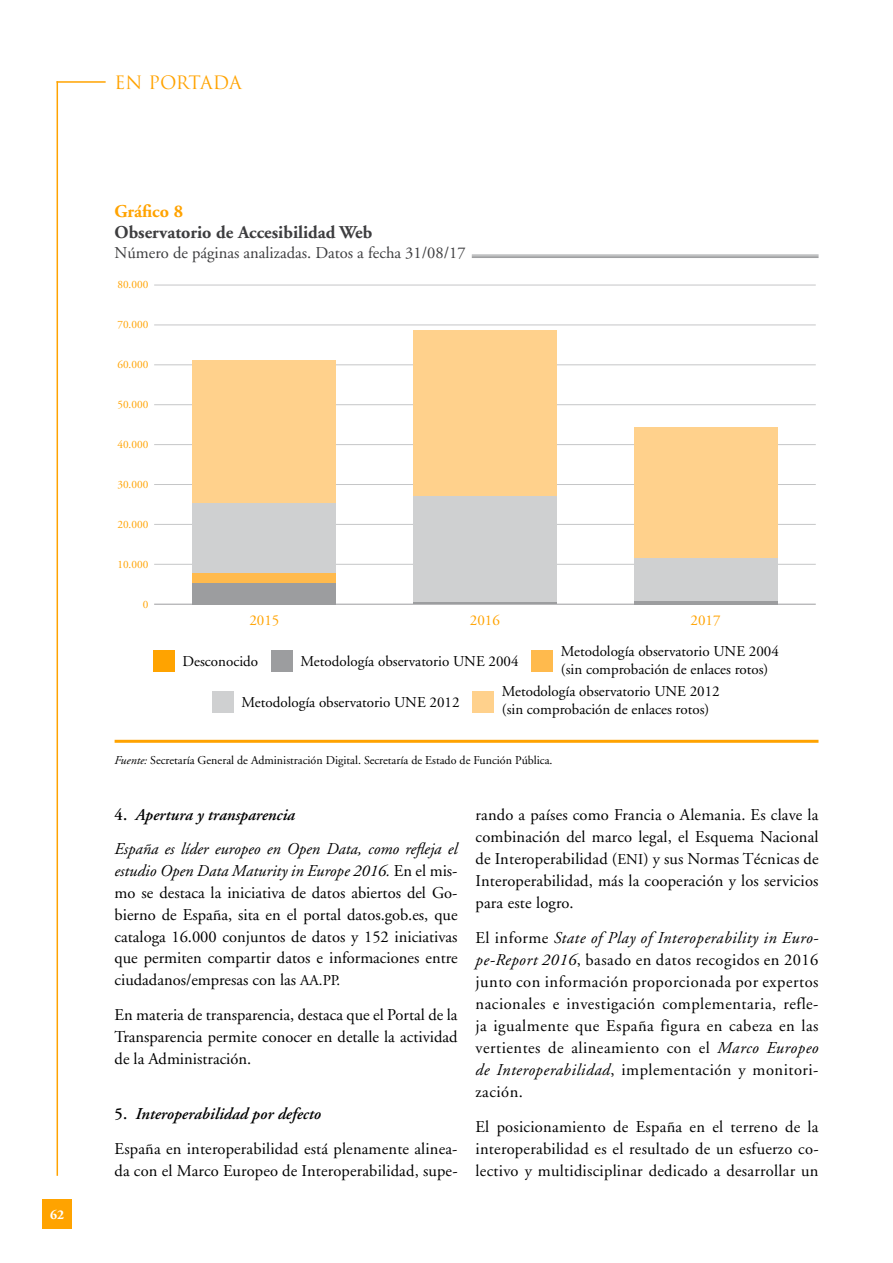
<style>
.page{position:relative;width:893px;height:1263px;background:#fff}
.page>*{position:absolute;margin:0;border:0;box-sizing:border-box;transform-origin:0 0}
.t1{font:700 18px "Adobe Garamond";color:#3d3d3f}
.t2{font:18px "Trajan Pro";letter-spacing:-.01em;color:#ffa300}
.t3{font:700 18px "Adobe Garamond";color:#ffa300}
.t4{font:16.5px/22px "Adobe Garamond";letter-spacing:.01em;color:#000;text-align:justify}
.t5{font:italic 16.5px/34.7px "Adobe Garamond";color:#000}
.t6{font:16.5px "Adobe Garamond";color:#3d3d3f}
.t7{font:15px/18px "Adobe Garamond";color:#000}
.t8{font:15px "Adobe Garamond";color:#ffa300}
.t9{font:700 13.5px "Adobe Garamond";color:#fff}
.t10{font:12px "Adobe Garamond";color:#000}
.t11{font:11.25px "Adobe Garamond";color:#ffa300}
.s1{font-style:italic}
.s2{font-weight:600;font-style:normal}
.s3{font-weight:600}
.s4{font-size:15px}
.s5{font-weight:600;font-style:italic}
</style>
<div class="page">
<hr style="left:57px;top:81px;width:1px;height:1095px;background:#ffa300">
<hr style="left:57px;top:81px;width:49px;height:2px;background:#ffa300">
<div style="left:42px;top:1199px;width:30px;height:30px;background:#ffa300"></div>
<hr style="left:472px;top:255px;width:347px;height:1px;background:#9c9d9f">
<hr style="left:472px;top:256px;width:347px;height:1px;background:#9c9d9f">
<hr style="left:472px;top:257px;width:347px;height:1px;background:#9c9d9f">
<hr style="left:115px;top:740px;width:703px;height:3px;background:#ffa300">
<div style="left:212px;top:691px;width:21px;height:21px;background:#cfd0d1"></div>
<div style="left:472px;top:691px;width:22px;height:21px;background:#ffd18c"></div>
<div style="left:271px;top:650px;width:21px;height:21px;background:#9c9d9f"></div>
<div style="left:531px;top:650px;width:22px;height:21px;background:#ffba4d"></div>
<div style="left:153px;top:650px;width:21px;height:21px;background:#ffa300"></div>
<hr style="left:154px;top:364px;width:662px;height:1px;background:#c5c6c7">
<hr style="left:154px;top:404px;width:662px;height:1px;background:#c5c6c7">
<hr style="left:154px;top:324px;width:662px;height:1px;background:#c5c6c7">
<hr style="left:154px;top:444px;width:662px;height:1px;background:#c5c6c7">
<hr style="left:154px;top:484px;width:662px;height:1px;background:#c5c6c7">
<hr style="left:154px;top:524px;width:662px;height:1px;background:#c5c6c7">
<hr style="left:154px;top:564px;width:662px;height:1px;background:#c5c6c7">
<hr style="left:154px;top:285px;width:662px;height:1px;background:#c5c6c7">
<div style="left:193px;top:361px;width:143px;height:243px;background:#ffd18c"></div>
<div style="left:193px;top:503px;width:143px;height:74px;background:#cfd0d1"></div>
<div style="left:193px;top:573px;width:143px;height:25px;background:#ffba4d"></div>
<div style="left:193px;top:583px;width:143px;height:21px;background:#9c9d9f"></div>
<div style="left:413px;top:330px;width:143px;height:274px;background:#ffd18c"></div>
<div style="left:413px;top:496px;width:143px;height:107px;background:#cfd0d1"></div>
<hr style="left:413px;top:602px;width:143px;height:2px;background:#9c9d9f">
<div style="left:634px;top:428px;width:143px;height:176px;background:#ffd18c"></div>
<div style="left:634px;top:558px;width:143px;height:44px;background:#cfd0d1"></div>
<hr style="left:634px;top:601px;width:143px;height:3px;background:#9c9d9f">
<hr style="left:154px;top:604px;width:662px;height:1px;background:#9c9d9f">
<p class="t9" style="left:50px;top:1207px;width:16px">62</p>
<p class="t2" style="left:115px;top:71px;width:129px">EN PORTADA</p>
<p class="t3" style="left:115px;top:202px;width:70px">Gráfico 8</p>
<p class="t1" style="left:115px;top:223px;width:259px">Observatorio de Accesibilidad Web</p>
<p class="t6" style="left:115px;top:244px;width:352px">Número de páginas analizadas. Datos a fecha 31/08/17</p>
<p class="t11" style="left:117px;top:278px;width:32px">80.000</p>
<p class="t11" style="left:117px;top:318px;width:32px">70.000</p>
<p class="t11" style="left:117px;top:358px;width:32px">60.000</p>
<p class="t11" style="left:117px;top:398px;width:32px">50.000</p>
<p class="t11" style="left:117px;top:438px;width:32px">40.000</p>
<p class="t11" style="left:117px;top:478px;width:32px">30.000</p>
<p class="t11" style="left:117px;top:518px;width:32px">20.000</p>
<p class="t11" style="left:117px;top:558px;width:32px">10.000</p>
<p class="t11" style="left:143px;top:599px;width:7px">0</p>
<p class="t8" style="left:249px;top:613px;width:31px">2015</p>
<p class="t8" style="left:470px;top:613px;width:31px">2016</p>
<p class="t8" style="left:690px;top:613px;width:31px">2017</p>
<p class="t7" style="left:183px;top:653px;width:77px">Desconocido</p>
<p class="t7" style="left:301px;top:653px;width:219px">Metodología observatorio UNE 2004</p>
<p class="t7" style="left:561px;top:642px;width:219px">Metodología observatorio UNE 2004 (sin comprobación de enlaces rotos)</p>
<p class="t7" style="left:242px;top:694px;width:219px">Metodología observatorio UNE 2012</p>
<p class="t7" style="left:502px;top:683px;width:219px">Metodología observatorio UNE 2012 (sin comprobación de enlaces rotos)</p>
<p class="t10" style="left:115px;top:754px;width:439px"><span class="s1">Fuente:</span> Secretaría General de Administración Digital. Secretaría de Estado de Función Pública.</p>
<p class="t5" style="left:115px;top:798px;width:344px"><span class="s2">4.</span> <span class="s3">Apertura y transparencia<br></span>España es líder europeo en Open Data, como refleja el</p>
<p class="t4" style="left:115px;top:860px;width:344px"><span class="s1">estudio Open Data Maturity in Europe 2016.</span> En el mis&shy;mo se destaca la iniciativa de datos abiertos del Go&shy;bierno de España, sita en el portal datos.gob.es, que cataloga 16.000 conjuntos de datos y 152 iniciativas que permiten compartir datos e informaciones entre ciudadanos/empresas con las <span class="s4">AA.PP.</span></p>
<p class="t4" style="left:115px;top:1004px;width:344px">En materia de transparencia, destaca que el Portal de la Transparencia permite conocer en detalle la actividad de la Administración.</p>
<p class="t4" style="left:115px;top:1097px;width:344px;line-height:34.7px"><span class="s3">5.</span> <span class="s5">Interoperabilidad por defecto<br></span>España en interoperabilidad está plenamente alinea-</p>
<p class="t4" style="left:115px;top:1160px;width:344px">da con el Marco Europeo de Interoperabilidad, supe-</p>
<p class="t4" style="left:476px;top:804px;width:344px">rando a países como Francia o Alemania. Es clave la combinación del marco legal, el Esquema Nacional de Interoperabilidad (<span class="s4">ENI</span>) y sus Normas Técnicas de Interoperabilidad, más la cooperación y los servicios para este logro.</p>
<p class="t4" style="left:476px;top:927px;width:344px">El informe <span class="s1">State of Play of Interoperability in Euro&shy;pe-Report 2016</span>, basado en datos recogidos en 2016 junto con información proporcionada por expertos nacionales e investigación complementaria, refle&shy;ja igualmente que España figura en cabeza en las vertientes de alineamiento con el <span class="s1">Marco Europeo de Interoperabilidad</span>, implementación y monitori&shy;zación.</p>
<p class="t4" style="left:476px;top:1116px;width:344px">El posicionamiento de España en el terreno de la interoperabilidad es el resultado de un esfuerzo co&shy;lectivo y multidisciplinar dedicado a desarrollar un</p>
</div>
